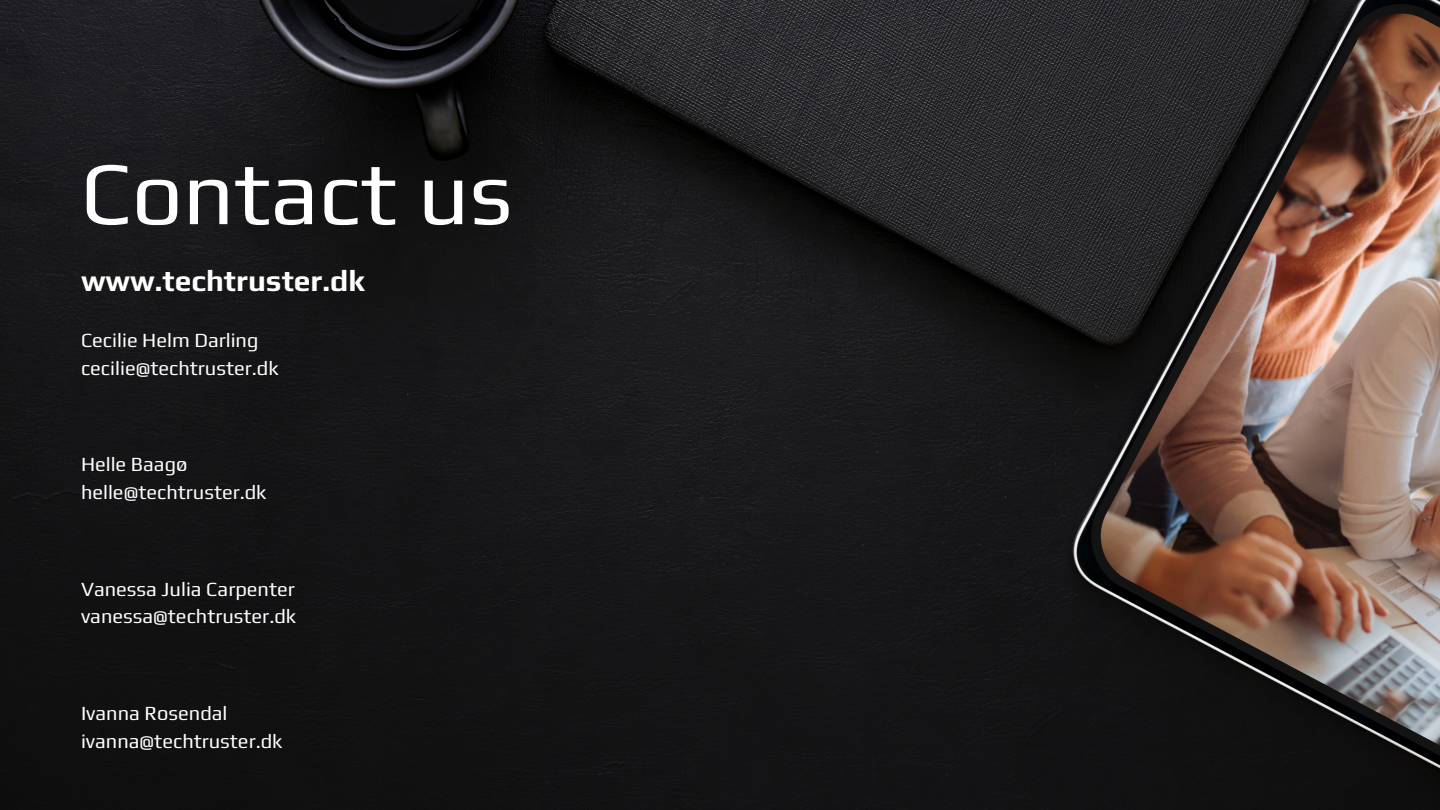
<style>
.page{position:relative;width:1440px;height:810px;background:#fff}
.page>*{position:absolute;margin:0;border:0;box-sizing:border-box;transform-origin:0 0}
.t1{font:90px "Play";color:#fff}
.t2{font:700 30px "Play";color:#fff}
.t3{font:20px/27.8px "Play";color:#fff}
</style>
<div class="page">
<img style="left:0;top:0;width:1440px;height:810px">
<img style="left:1083px;top:0;width:357px;height:804px">
<h1 class="t1" style="left:81px;top:140px;width:433px">Contact us</h1>
<h2 class="t2" style="left:81px;top:263px;width:285px">www.techtruster.dk</h2>
<p class="t3" style="left:81px;top:326px;width:199px">Cecilie Helm Darling cecilie@techtruster.dk</p>
<p class="t3" style="left:81px;top:450px;width:187px">Helle Baagø helle@techtruster.dk</p>
<p class="t3" style="left:81px;top:575px;width:217px">Vanessa Julia Carpenter vanessa@techtruster.dk</p>
<p class="t3" style="left:81px;top:699px;width:203px">Ivanna Rosendal ivanna@techtruster.dk</p>
</div>
